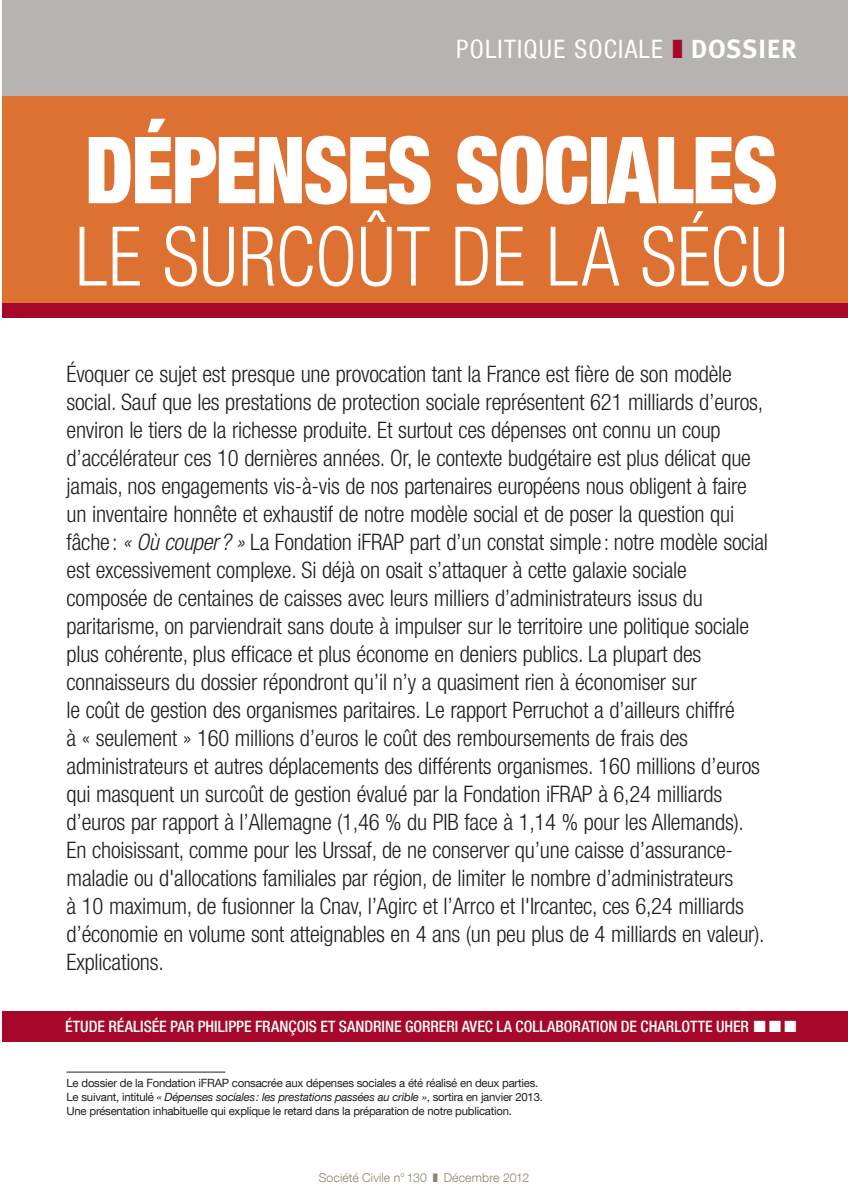
<style>
.page{position:relative;width:848px;height:1195px;background:#fff}
.page>*{position:absolute;margin:0;border:0;box-sizing:border-box;transform-origin:0 0}
.t1{font:900 condensed 92.75px "Helvetica Neue LT Com";letter-spacing:-.02em;color:#fff;scale:.91 1}
.t2{font:300 condensed 82.25px "Helvetica Neue LT Com";letter-spacing:.01em;color:#fff;scale:.91 1}
.t3{font:700 26.25px "Meta";color:#fff}
.t4{font:condensed 25.38px "Helvetica Neue LT Com";letter-spacing:.05em;color:#fff}
.t5{font:300 condensed 22.75px/28px "Helvetica Neue LT Com";letter-spacing:-.01em;color:#231f20}
.t6{font:500 condensed 15.75px "Helvetica Neue LT Com";color:#fff}
.t7{font:500 condensed 15.75px "Helvetica Neue LT Com";letter-spacing:.035em;color:#fff}
.t8{font:300 12.25px "Helvetica Neue LT Com";letter-spacing:.01em;color:#8c836d}
.t9{font:11.38px/14px "Helvetica Neue LT Com";letter-spacing:-.02em;color:#231f20}
.s1{color:#a70728}
.s2{font-family:"Meta";font-weight:700;font-stretch:normal;font-size:26.25px}
.s3{font-style:italic}
</style>
<div class="page">
<div style="left:2px;top:0;width:845px;height:96px;background:#b6b4b1"></div>
<div style="left:2px;top:1011px;width:845px;height:30px;background:#a70728"></div>
<div style="left:2px;top:96px;width:845px;height:215px;background:#dc7131"></div>
<div style="left:2px;top:303px;width:845px;height:15px;background:#a70728"></div>
<hr style="left:67px;top:1071px;width:158px;height:1px;background:#231f20">
<p class="t4" style="left:456px;top:34px;width:251px">POLITIQUE SOCIALE <span class="s1">❚</span> <span class="s2">DOSSIE</span></p>
<p class="t3" style="left:781px;top:34px;width:16px">R</p>
<p class="t1" style="left:85px;top:115px;width:762px">DÉPENSES SOCIALES</p>
<p class="t2" style="left:75px;top:209px;width:783px">le surcoût de la sécu</p>
<p class="t5" style="left:67px;top:360px;width:703px">Évoquer ce sujet est presque une provocation tant la France est fière de son modèle social. Sauf que les prestations de protection sociale représentent 621 milliards d’euros, environ le tiers de la richesse produite. Et surtout ces dépenses ont connu un coup d’accélérateur ces 10 dernières années. Or, le contexte budgétaire est plus délicat que jamais, nos engagements vis-à-vis de nos partenaires européens nous obligent à faire un inventaire honnête et exhaustif de notre modèle social et de poser la question qui fâche: <span class="s3">« Où couper? »</span> La Fondation iFRAP part d’un constat simple: notre modèle social est excessivement complexe. Si déjà on osait s’attaquer à cette galaxie sociale composée de centaines de caisses avec leurs milliers d’administrateurs issus du paritarisme, on parviendrait sans doute à impulser sur le territoire une politique sociale plus cohérente, plus efficace et plus économe en deniers publics. La plupart des connaisseurs du dossier répondront qu’il n’y a quasiment rien à économiser sur<br>le coût de gestion des organismes paritaires. Le rapport Perruchot a d’ailleurs chiffré<br>à « seulement » 160 millions d’euros le coût des remboursements de frais des administrateurs et autres déplacements des différents organismes. 160 millions d’euros qui masquent un surcoût de gestion évalué par la Fondation iFRAP à 6,24 milliards d’euros par rapport à l’Allemagne (1,46 % du PIB face à 1,14 % pour les Allemands).<br>En choisissant, comme pour les Urssaf, de ne conserver qu’une caisse d’assurance&shy;maladie ou d'allocations familiales par région, de limiter le nombre d’administrateurs<br>à 10 maximum, de fusionner la Cnav, l’Agirc et l’Arrco et l'Ircantec, ces 6,24 milliards d’économie en volume sont atteignables en 4 ans (un peu plus de 4 milliards en valeur).<br>Explications.</p>
<p class="t6" style="left:65px;top:1017px;width:358px">ÉTUDE RÉALISÉE PAR PHILIPPE FRANÇOIS ET SANDRINE GORRER</p>
<p class="t7" style="left:455px;top:1017px;width:118px">I AVEC LA COLLABORAT</p>
<p class="t6" style="left:596px;top:1017px;width:94px">ION DE CHARLOTTE</p>
<p class="t6" style="left:716px;top:1017px;width:83px">UHER ▪ ▪ ▪</p>
<p class="t9" style="left:67px;top:1076px;width:478px">Le dossier de la Fondation iFRAP consacrée aux dépenses sociales a été réalisé en deux parties.<br>Le suivant, intitulé <span class="s3">« Dépenses sociales: les prestations passées au crible »</span>, sortira en janvier 2013.<br>Une présentation inhabituelle qui explique le retard dans la préparation de notre publication.</p>
<p class="t8" style="left:319px;top:1169px;width:212px">Société Civile n° 130 ❚ Décembre 2012</p>
</div>
